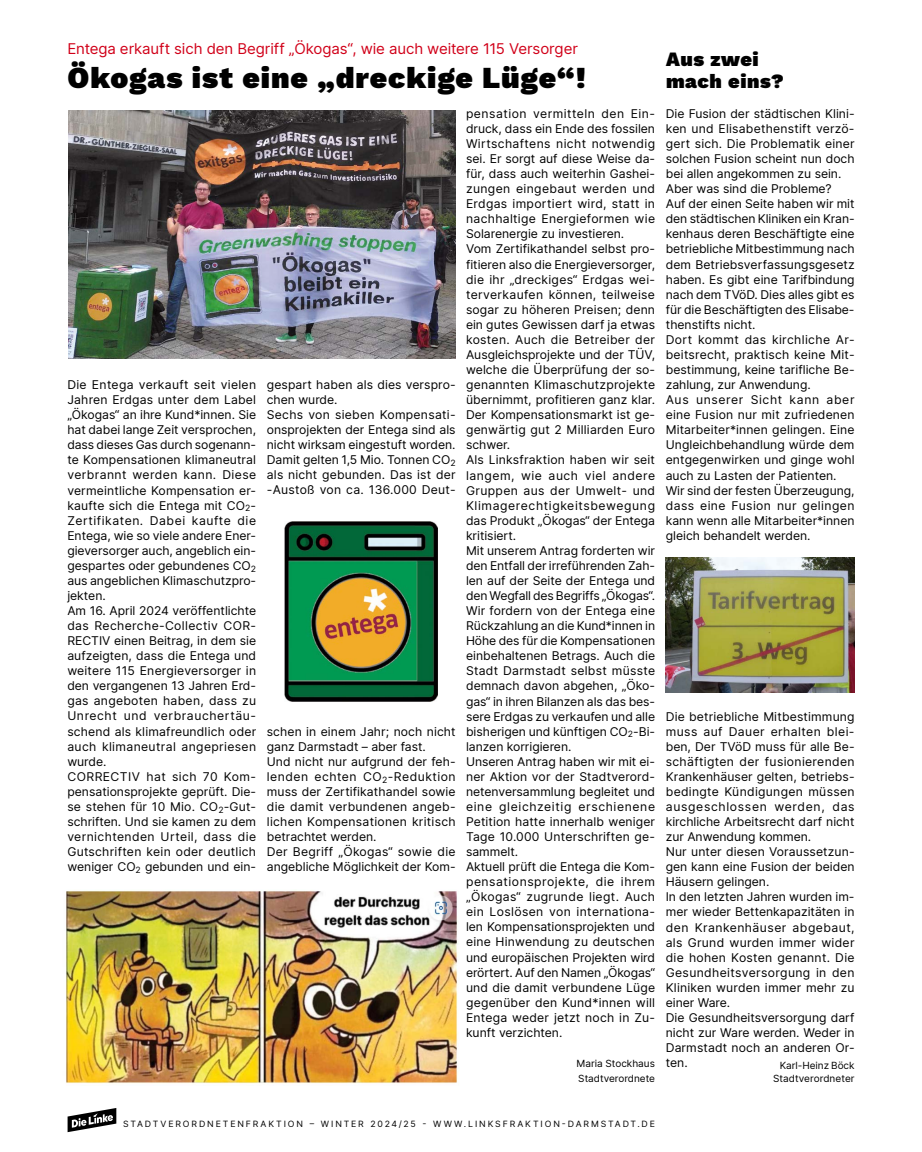
<style>
.page{position:relative;width:922px;height:1152px;background:#fff}
.page>*{position:absolute;margin:0;border:0;box-sizing:border-box;transform-origin:0 0}
.t1{font:900 30px "Work Sans";letter-spacing:.03em;color:#000}
.t2{font:900 20px/22.5px "Work Sans";letter-spacing:.03em;color:#000}
.t3{font:15px "Inter";letter-spacing:-.005em;color:#d10019}
.t4{font:12.25px/15px "Inter";letter-spacing:.005em;color:#000}
.t5{font:10px/15px "Inter";color:#000}
.t6{font:8.75px "Inter";letter-spacing:.215em;color:#000}
</style>
<div class="page">
<svg style="left:68px;top:1108px;width:48px;height:24px"></svg>
<img style="left:285px;top:521px;width:152px;height:180px">
<img style="left:68px;top:111px;width:387px;height:248px">
<img style="left:665px;top:557px;width:189px;height:136px">
<img style="left:66px;top:890px;width:392px;height:194px">
<p class="t3" style="left:68px;top:37px;width:512px">Entega erkauft sich den Begriff „Ökogas“, wie auch weitere 115 Versorger</p>
<h1 class="t1" style="left:68px;top:55px;width:519px">Ökogas ist eine „dreckige Lüge“!</h1>
<p class="t4" style="left:67px;top:377px;width:190px">Die Entega verkauft seit vielen<br>Jahren Erdgas unter dem Label „Ökogas“ an ihre Kund*innen. Sie hat dabei lange Zeit versprochen, dass dieses Gas durch sogenann&shy;te Kompensationen klimaneutral verbrannt werden kann. Diese vermeintliche Kompensation er&shy;kaufte sich die Entega mit CO<sub>2</sub>-<br>Zertifikaten. Dabei kaufte die<br>Entega, wie so viele andere Ener&shy;gieversorger auch, angeblich ein&shy;gespartes oder gebundenes CO<sub>2 </sub>aus angeblichen Klimaschutzpro&shy;jekten.<br>Am 16. April 2024 veröffentlichte das Recherche-Collectiv COR-<br>RECTIV einen Beitrag, in dem sie aufzeigten, dass die Entega und weitere 115 Energieversorger in den vergangenen 13 Jahren Erd&shy;gas angeboten haben, dass zu<br>Unrecht und verbrauchertäu&shy;schend als klimafreundlich oder auch klimaneutral angepriesen wurde.<br>CORRECTIV hat sich 70 Kom&shy;pensationsprojekte geprüft. Die&shy;se stehen für 10 Mio. CO<sub>2</sub>-Gut&shy;schriften. Und sie kamen zu dem vernichtenden Urteil, dass die<br>Gutschriften kein oder deutlich weniger CO<sub>2</sub> gebunden und ein-</p>
<p class="t4" style="left:267px;top:377px;width:190px">gespart haben als dies verspro&shy;chen wurde.<br>Sechs von sieben Kompensati&shy;onsprojekten der Entega sind als nicht wirksam eingestuft worden.<br>Damit gelten 1,5 Mio. Tonnen CO<sub>2 </sub>als nicht gebunden. Das ist der -Austoß von ca. 136.000 Deut-</p>
<p class="t4" style="left:267px;top:723px;width:190px">schen in einem Jahr; noch nicht ganz Darmstadt – aber fast.<br>Und nicht nur aufgrund der feh&shy;lenden echten CO<sub>2</sub>-Reduktion muss der Zertifikathandel sowie die damit verbundenen angeb&shy;lichen Kompensationen kritisch betrachtet werden.<br>Der Begriff „Ökogas“ sowie die angebliche Möglichkeit der Kom-</p>
<p class="t4" style="left:466px;top:106px;width:190px">pensation vermitteln den Ein&shy;druck, dass ein Ende des fossilen<br>Wirtschaftens nicht notwendig sei. Er sorgt auf diese Weise da&shy;für, dass auch weiterhin Gashei&shy;zungen eingebaut werden und<br>Erdgas importiert wird, statt in nachhaltige Energieformen wie<br>Solarenergie zu investieren.<br>Vom Zertifikathandel selbst pro&shy;fitieren also die Energieversorger, die ihr „dreckiges“ Erdgas wei&shy;terverkaufen können, teilweise sogar zu höheren Preisen; denn ein gutes Gewissen darf ja etwas kosten. Auch die Betreiber der<br>Ausgleichsprojekte und der TÜV, welche die Überprüfung der so&shy;genannten Klimaschutzprojekte übernimmt, profitieren ganz klar.<br>Der Kompensationsmarkt ist ge&shy;genwärtig gut 2 Milliarden Euro schwer.<br>Als Linksfraktion haben wir seit langem, wie auch viel andere<br>Gruppen aus der Umwelt- und<br>Klimagerechtigkeitsbewegung das Produkt „Ökogas“ der Entega kritisiert.<br>Mit unserem Antrag forderten wir den Entfall der irreführenden Zah&shy;len auf der Seite der Entega und den Wegfall des Begriffs „Ökogas“.<br>Wir fordern von der Entega eine<br>Rückzahlung an die Kund*innen in<br>Höhe des für die Kompensationen einbehaltenen Betrags. Auch die<br>Stadt Darmstadt selbst müsste demnach davon abgehen, „Öko&shy;gas“ in ihren Bilanzen als das bes&shy;sere Erdgas zu verkaufen und alle bisherigen und künftigen CO<sub>2</sub>-Bi&shy;lanzen korrigieren.<br>Unseren Antrag haben wir mit ei&shy;ner Aktion vor der Stadtverord&shy;netenversammlung begleitet und eine gleichzeitig erschienene<br>Petition hatte innerhalb weniger<br>Tage 10.000 Unterschriften ge&shy;sammelt.<br>Aktuell prüft die Entega die Kom&shy;pensationsprojekte, die ihrem „Ökogas“ zugrunde liegt. Auch ein Loslösen von internationa&shy;len Kompensationsprojekten und eine Hinwendung zu deutschen und europäischen Projekten wird erörtert. Auf den Namen „Ökogas“ und die damit verbundene Lüge gegenüber den Kund*innen will<br>Entega weder jetzt noch in Zu&shy;kunft verzichten.</p>
<p class="t5" style="left:576px;top:1055px;width:80px">Maria Stockhaus<br>Stadtverordnete</p>
<h2 class="t2" style="left:666px;top:47px;width:119px">Aus zwei mach eins?</h2>
<p class="t4" style="left:665px;top:106px;width:190px">Die Fusion der städtischen Klini&shy;ken und Elisabethenstift verzö&shy;gert sich. Die Problematik einer solchen Fusion scheint nun doch bei allen angekommen zu sein.<br>Aber was sind die Probleme?<br>Auf der einen Seite haben wir mit den städtischen Kliniken ein Kran&shy;kenhaus deren Beschäftigte eine betriebliche Mitbestimmung nach dem Betriebsverfassungsgesetz haben. Es gibt eine Tarifbindung nach dem TVöD. Dies alles gibt es für die Beschäftigten des Elisabe&shy;thenstifts nicht.<br>Dort kommt das kirchliche Ar&shy;beitsrecht, praktisch keine Mit&shy;bestimmung, keine tarifliche Be&shy;zahlung, zur Anwendung.<br>Aus unserer Sicht kann aber eine Fusion nur mit zufriedenen<br>Mitarbeiter*innen gelingen. Eine<br>Ungleichbehandlung würde dem entgegenwirken und ginge wohl auch zu Lasten der Patienten.<br>Wir sind der festen Überzeugung, dass eine Fusion nur gelingen kann wenn alle Mitarbeiter*innen gleich behandelt werden.</p>
<p class="t4" style="left:665px;top:708px;width:190px">Die betriebliche Mitbestimmung muss auf Dauer erhalten blei&shy;ben, Der TVöD muss für alle Be&shy;schäftigten der fusionierenden<br>Krankenhäuser gelten, betriebs&shy;bedingte Kündigungen müssen ausgeschlossen werden, das kirchliche Arbeitsrecht darf nicht zur Anwendung kommen.<br>Nur unter diesen Voraussetzun&shy;gen kann eine Fusion der beiden<br>Häusern gelingen.<br>In den letzten Jahren wurden im&shy;mer wieder Bettenkapazitäten in den Krankenhäuser abgebaut, als Grund wurden immer wider die hohen Kosten genannt. Die<br>Gesundheitsversorgung in den<br>Kliniken wurden immer mehr zu einer Ware.<br>Die Gesundheitsversorgung darf nicht zur Ware werden. Weder in<br>Darmstadt noch an anderen Or&shy;ten.</p>
<p class="t5" style="left:772px;top:1059px;width:83px;line-height:12.5px;text-align:right">Karl-Heinz Böck<br>Stadtverordneter</p>
<p class="t6" style="left:123px;top:1117px;width:533px">STADTVERORDNETENFRAKTION – WINTER 2024/25 - WWW.LINKSFRAKTION-DARMSTADT.DE</p>
</div>
